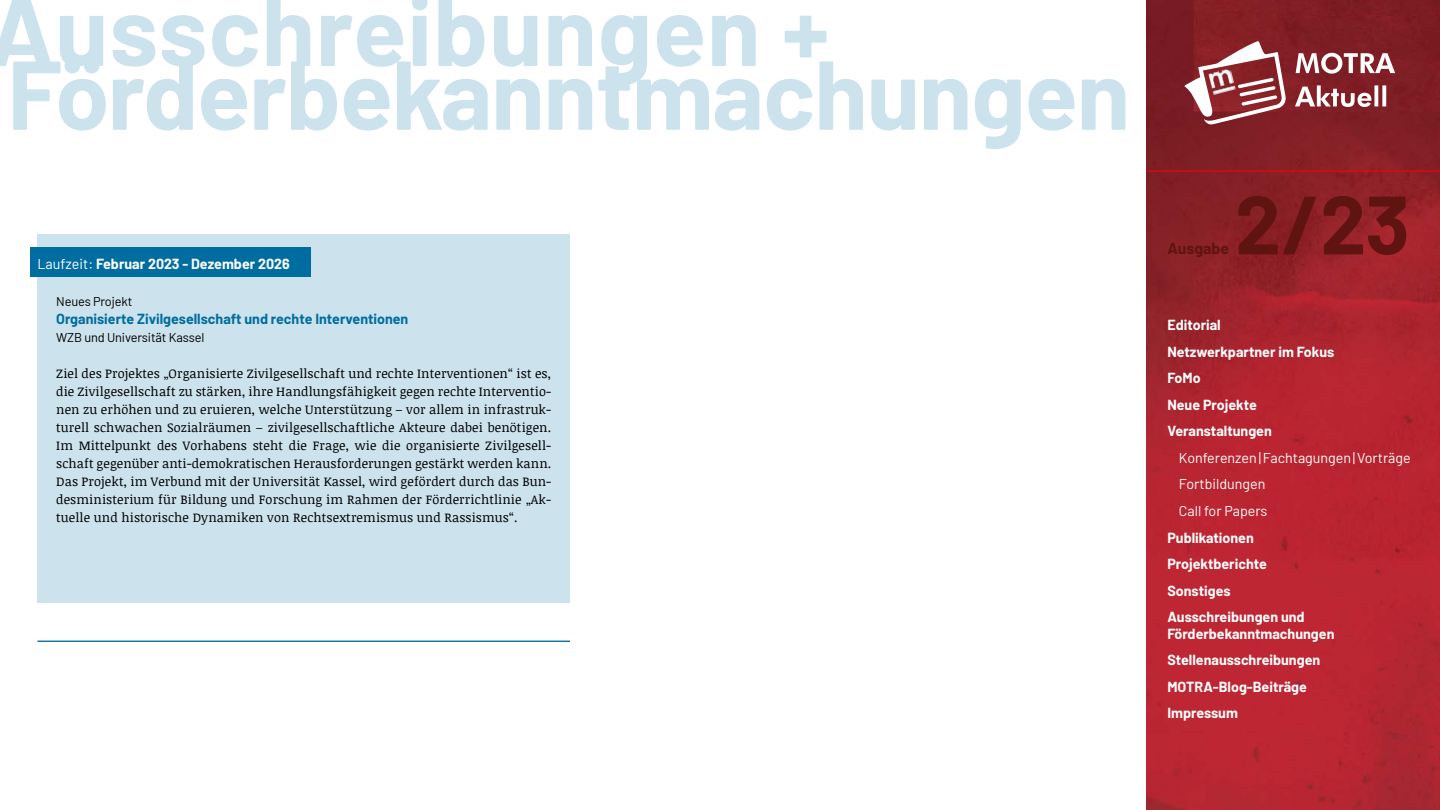
<style>
.page{position:relative;width:1440px;height:810px;background:#fff}
.page>*{position:absolute;margin:0;border:0;box-sizing:border-box;transform-origin:0 0}
.t1{font:700 97.5px "Barlow";letter-spacing:-.01em;color:#cce2ec}
.t2{font:700 97.5px "Barlow";letter-spacing:.01em;color:#cce2ec}
.t3{font:700 82.5px "Barlow";color:#5f1412}
.t4{font:700 15.75px "Barlow";color:#5f1412}
.t5{font:700 14.25px/26.5px "Barlow";color:#fff}
.t6{font:14.25px/26.5px "Barlow";color:#fff}
.t7{font:700 14.25px "Barlow";color:#006da0}
.t8{font:12.75px/18px "Noticia Text";letter-spacing:.01em;color:#000;text-align:justify}
.t9{font:12.75px "Barlow";letter-spacing:-.01em;color:#000}
.s1{font-weight:400}
</style>
<div class="page">
<img style="left:1147px;top:0;width:292px;height:809px">
<hr style="left:1148px;top:170px;width:292px;height:2px;background:#e30613">
<svg style="left:1295px;top:85px;width:91px;height:22px"></svg>
<svg style="left:1296px;top:53px;width:99px;height:21px"></svg>
<svg style="left:1184px;top:41px;width:102px;height:84px"></svg>
<img style="left:1208px;top:68px;width:28px;height:27px">
<hr style="left:38px;top:641px;width:532px;height:1px;background:#006da0">
<div style="left:38px;top:234px;width:532px;height:369px;background:#cce2ec"></div>
<div style="left:30px;top:248px;width:280px;height:29px;background:#006da0"></div>
<h1 class="t2" style="left:-11px;top:-41px;width:842px">Ausschreibungen +</h1>
<h1 class="t1" style="left:7px;top:23px;width:1124px">Förderbekanntmachungen</h1>
<p class="t5" style="left:38px;top:250px;width:254px"><span class="s1">Laufzeit:</span> Februar 2023 - Dezember 2026</p>
<p class="t9" style="left:56px;top:292px;width:78px">Neues Projekt</p>
<p class="t7" style="left:56px;top:308px;width:354px">Organisierte Zivilgesellschaft und rechte Interventionen</p>
<p class="t9" style="left:56px;top:328px;width:150px">WZB und Universität Kassel</p>
<p class="t8" style="left:56px;top:364px;width:497px">Ziel des Projektes „Organisierte Zivilgesellschaft und rechte Interventionen“ ist es, die Zivilgesellschaft zu stärken, ihre Handlungsfähigkeit gegen rechte Interventio&shy;nen zu erhöhen und zu eruieren, welche Unterstützung – vor allem in infrastruk&shy;turell schwachen Sozialräumen – zivilgesellschaftliche Akteure dabei benötigen.<br>Im Mittelpunkt des Vorhabens steht die Frage, wie die organisierte Zivilgesell&shy;schaft gegenüber anti-demokratischen Herausforderungen gestärkt werden kann.<br>Das Projekt, im Verbund mit der Universität Kassel, wird gefördert durch das Bun&shy;desministerium für Bildung und Forschung im Rahmen der Förderrichtlinie „Ak&shy;tuelle und historische Dynamiken von Rechtsextremismus und Rassismus“.</p>
<p class="t4" style="left:1167px;top:237px;width:63px">Ausgabe</p>
<h2 class="t3" style="left:1235px;top:164px;width:176px">2/23</h2>
<p class="t5" style="left:1167px;top:311px;width:168px">Editorial<br>Netzwerkpartner im Fokus<br>FoMo<br>Neue Projekte<br>Veranstaltungen</p>
<p class="t6" style="left:1179px;top:443px;width:233px">Konferenzen|Fachtagungen|Vorträge<br>Fortbildungen<br>Call for Papers</p>
<p class="t5" style="left:1167px;top:523px;width:139px">Publikationen<br>Projektberichte<br>Sonstiges<br>Ausschreibungen und</p>
<p class="t5" style="left:1167px;top:619px;width:169px">Förderbekanntmachungen<br>Stellenausschreibungen<br>MOTRA-Blog-Beiträge<br>Impressum</p>
</div>
